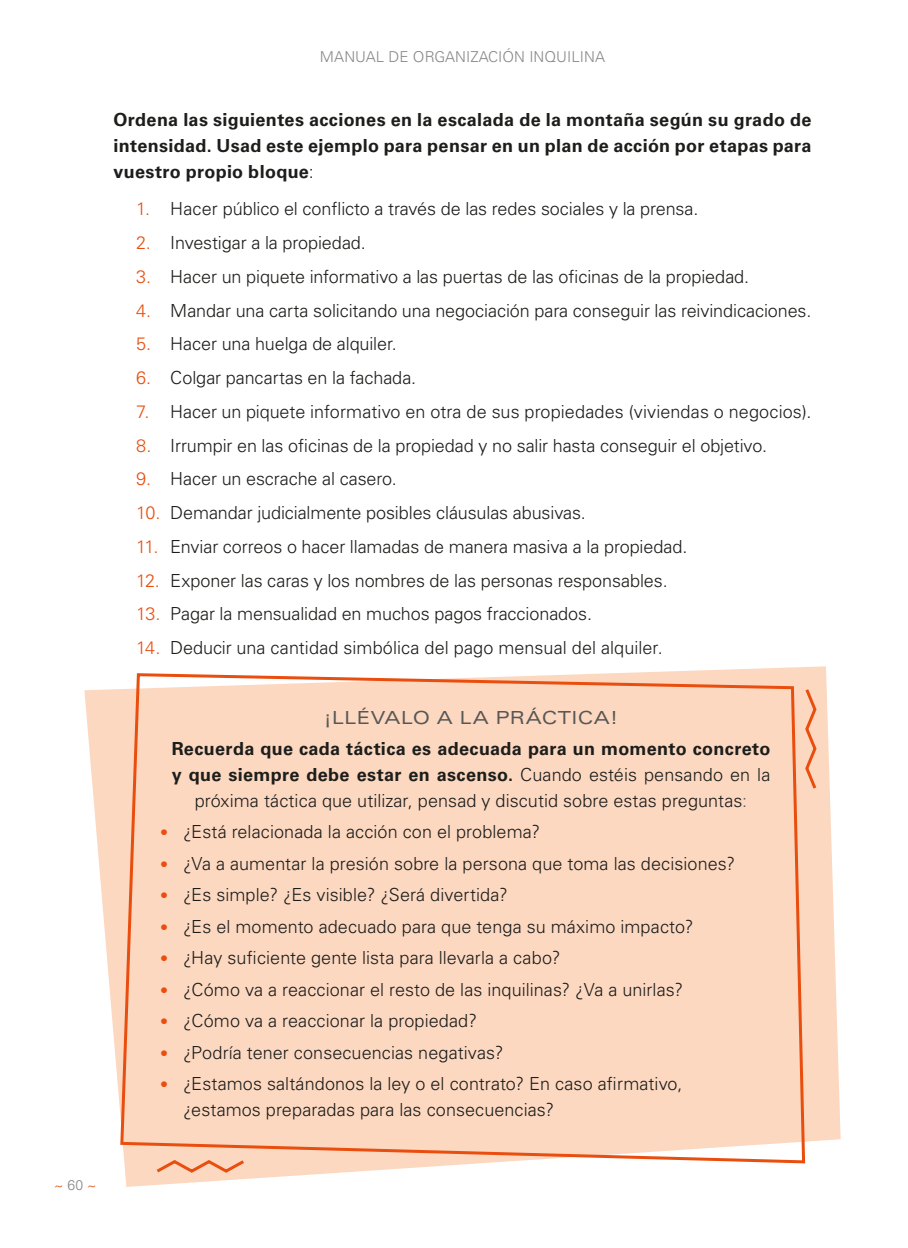
<style>
.page{position:relative;width:908px;height:1248px;background:#fff}
.page>*{position:absolute;margin:0;border:0;box-sizing:border-box;transform-origin:0 0}
.t1{font:300 18px/25.8px "Univers LT Std";color:#1d1d1b;text-align:center}
.t2{font:700 18px/25.8px "Univers LT Std";letter-spacing:.02em;color:#1d1d1b;text-align:justify}
.t3{font:expanded 18px "Univers LT Std";letter-spacing:.015em;color:#575756}
.t4{font:300 15px "Univers LT Std";letter-spacing:.005em;color:#878787}
.t5{font:300 14px "Univers LT Std";color:#e94e0f}
.s1{font-weight:300}
.s2{color:#e94e0f}
.s3{font-weight:700}
.s4{color:#575756}
.s5{font-size:16px;color:#e94e0f}
.s6{color:#878787}
</style>
<div class="page">
<svg style="left:84px;top:666px;width:756px;height:520px"></svg>
<div style="left:119px;top:671px;width:687px;height:493px;background:#fcd8c1"></div>
<svg style="left:802px;top:685px;width:16px;height:107px;background:#f8be9f"></svg>
<svg style="left:153px;top:1157px;width:94px;height:17px;background:#f8be9f"></svg>
<p class="t4" style="left:320px;top:48px;width:286px">MANUAL DE ORGANIZACIÓN INQUILINA</p>
<p class="t2" style="left:113px;top:107px;width:699px">Ordena las siguientes acciones en la escalada de la montaña según su grado de intensidad. Usad este ejemplo para pensar en un plan de acción por etapas para vuestro propio bloque<span class="s1">:</span></p>
<p class="t1" style="left:136px;top:196px;width:563px"><span class="s2">1.</span> Hacer público el conflicto a través de las redes sociales y la prensa.</p>
<p class="t1" style="left:136px;top:230px;width:231px"><span class="s2">2.</span> Investigar a la propiedad.</p>
<p class="t1" style="left:136px;top:263px;width:614px"><span class="s2">3.</span> Hacer un piquete informativo a las puertas de las oficinas de la propiedad.</p>
<p class="t1" style="left:136px;top:297px;width:676px"><span class="s2">4.</span> Mandar una carta solicitando una negociación para conseguir las reivindicaciones.</p>
<p class="t1" style="left:136px;top:331px;width:262px"><span class="s2">5.</span> Hacer una huelga de alquiler.</p>
<p class="t1" style="left:136px;top:365px;width:281px"><span class="s2">6.</span> Colgar pancartas en la fachada.</p>
<p class="t1" style="left:136px;top:398px;width:676px"><span class="s2">7.</span> Hacer un piquete informativo en otra de sus propiedades (viviendas o negocios).</p>
<p class="t1" style="left:136px;top:432px;width:632px"><span class="s2">8.</span> Irrumpir en las oficinas de la propiedad y no salir hasta conseguir el objetivo.</p>
<p class="t1" style="left:136px;top:466px;width:262px"><span class="s2">9.</span> Hacer un escrache al casero.</p>
<p class="t1" style="left:136px;top:499px;width:451px"><span class="s2">10.</span> Demandar judicialmente posibles cláusulas abusivas.</p>
<p class="t1" style="left:136px;top:533px;width:552px"><span class="s2">11.</span> Enviar correos o hacer llamadas de manera masiva a la propiedad.</p>
<p class="t1" style="left:136px;top:567px;width:533px"><span class="s2">12.</span> Exponer las caras y los nombres de las personas responsables.</p>
<p class="t1" style="left:136px;top:601px;width:457px"><span class="s2">13.</span> Pagar la mensualidad en muchos pagos fraccionados.</p>
<p class="t1" style="left:136px;top:634px;width:528px"><span class="s2">14.</span> Deducir una cantidad simbólica del pago mensual del alquiler.</p>
<p class="t3" style="left:323px;top:706px;width:77px">¡LLÉVALO</p>
<p class="t3" style="left:436px;top:706px;width:119px">A LA PRÁCTICA</p>
<p class="t3" style="left:609px;top:706px;width:11px">!</p>
<p class="t1" style="left:172px;top:735px;width:600px"><span class="s3">Recuerda que cada táctica es adecuada para un momento concreto y que siempre debe estar en ascenso.</span> Cuando estéis pensando en la próxima táctica que utilizar, pensad y discutid sobre estas preguntas<span class="s4">:</span></p>
<p class="t1" style="left:160px;top:818px;width:381px"><span class="s5">•</span> ¿Está relacionada la acción con el problema?</p>
<p class="t1" style="left:160px;top:850px;width:576px"><span class="s5">•</span> ¿Va a aumentar la presión sobre la persona que toma las decisiones?</p>
<p class="t1" style="left:160px;top:881px;width:349px"><span class="s5">•</span> ¿Es simple? ¿Es visible? ¿Será divertida?</p>
<p class="t1" style="left:160px;top:913px;width:534px"><span class="s5">•</span> ¿Es el momento adecuado para que tenga su máximo impacto?</p>
<p class="t1" style="left:160px;top:944px;width:401px"><span class="s5">•</span> ¿Hay suficiente gente lista para llevarla a cabo?</p>
<p class="t1" style="left:160px;top:976px;width:524px"><span class="s5">•</span> ¿Cómo va a reaccionar el resto de las inquilinas? ¿Va a unirlas?</p>
<p class="t1" style="left:160px;top:1007px;width:318px"><span class="s5">•</span> ¿Cómo va a reaccionar la propiedad?</p>
<p class="t1" style="left:160px;top:1039px;width:344px"><span class="s5">•</span> ¿Podría tener consecuencias negativas?</p>
<p class="t1" style="left:183px;top:1070px;width:501px;text-align:left;text-indent:-23px"><span class="s5">•</span> ¿Estamos saltándonos la ley o el contrato? En caso afirmativo, ¿estamos preparadas para las consecuencias?</p>
<p class="t5" style="left:54px;top:1176px;width:44px">~ <span class="s6">60</span> ~</p>
</div>
